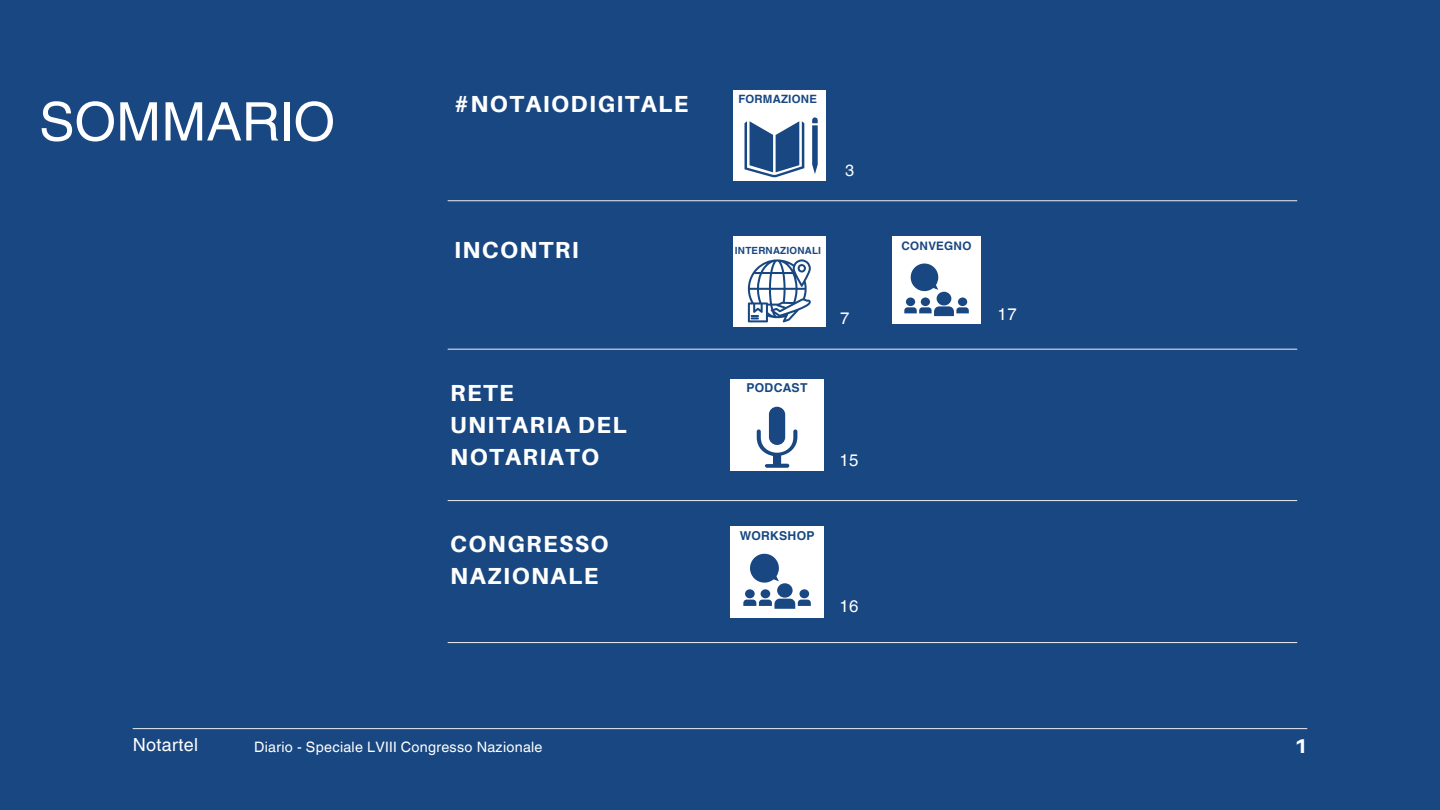
<style>
.page{position:relative;width:1440px;height:810px;background:#184782}
.page>*{position:absolute;margin:0;border:0;box-sizing:border-box;transform-origin:0 0}
.t1{font:53.2px "Helvetica World";color:#fff}
.t2{font:800 23.3px/31.8px "Aileron";letter-spacing:.06em;color:#fff}
.t3{font:800 20px "Aileron";color:#fff}
.t4{font:18px "Helvetica World";letter-spacing:.02em;color:#fff}
.t5{font:16.8px "Helvetica World";color:#fff}
.t6{font:16.2px "Helvetica World";color:#fff}
.t7{font:14.4px "Helvetica World";letter-spacing:.02em;color:#fff}
.t8{font:700 12.2px "Helvetica World";letter-spacing:.02em;color:#184782}
.t9{font:700 11.7px "Helvetica World";letter-spacing:.02em;color:#184782}
.t10{font:700 11.4px "Helvetica World";letter-spacing:.02em;color:#184782}
.t11{font:700 9.9px "Helvetica World";letter-spacing:.02em;color:#184782}
</style>
<div class="page">
<hr style="left:448px;top:200px;width:849px;height:1px;background:#efefef">
<hr style="left:133px;top:728px;width:1174px;height:1px;background:#efefef">
<div style="left:733px;top:237px;width:93px;height:90px;background:#fff"></div>
<svg style="left:748px;top:259px;width:63px;height:63px"></svg>
<div style="left:733px;top:91px;width:93px;height:90px;background:#fff"></div>
<svg style="left:744px;top:117px;width:74px;height:61px"></svg>
<div style="left:731px;top:526px;width:93px;height:91px;background:#fff"></div>
<svg style="left:743px;top:554px;width:68px;height:54px"></svg>
<hr style="left:448px;top:349px;width:849px;height:1px;background:#efefef">
<hr style="left:448px;top:500px;width:849px;height:1px;background:#efefef">
<div style="left:731px;top:379px;width:93px;height:91px;background:#fff"></div>
<hr style="left:448px;top:642px;width:849px;height:1px;background:#efefef">
<svg style="left:757px;top:430px;width:40px;height:37px"></svg>
<div style="left:769px;top:407px;width:16px;height:38px;background:#184782;border-radius:8px"></div>
<div style="left:892px;top:237px;width:89px;height:87px;background:#fff"></div>
<svg style="left:904px;top:264px;width:65px;height:52px"></svg>
<p class="t1" style="left:39px;top:90px;width:297px">SOMMARIO</p>
<p class="t2" style="left:454px;top:88px;width:236px">#NOTAIODIGITALE</p>
<p class="t2" style="left:454px;top:234px;width:126px">INCONTRI</p>
<p class="t2" style="left:450px;top:377px;width:178px">RETE<br>UNITARIA DEL<br>NOTARIATO</p>
<p class="t2" style="left:450px;top:528px;width:160px">CONGRESSO<br>NAZIONALE</p>
<p class="t10" style="left:738px;top:90px;width:80px">FORMAZIONE</p>
<p class="t6" style="left:845px;top:161px;width:11px">3</p>
<p class="t11" style="left:735px;top:242px;width:88px">INTERNAZIONALI</p>
<p class="t5" style="left:840px;top:308px;width:11px">7</p>
<p class="t8" style="left:747px;top:378px;width:63px">PODCAST</p>
<p class="t5" style="left:839px;top:450px;width:21px">15</p>
<p class="t8" style="left:740px;top:526px;width:76px">WORKSHOP</p>
<p class="t5" style="left:839px;top:597px;width:21px">16</p>
<p class="t9" style="left:902px;top:236px;width:71px">CONVEGNO</p>
<p class="t5" style="left:998px;top:305px;width:21px">17</p>
<p class="t4" style="left:133px;top:734px;width:67px">Notartel</p>
<p class="t7" style="left:254px;top:738px;width:290px">Diario - Speciale LVIII Congresso Nazionale</p>
<p class="t3" style="left:1294px;top:733px;width:14px">1</p>
</div>
